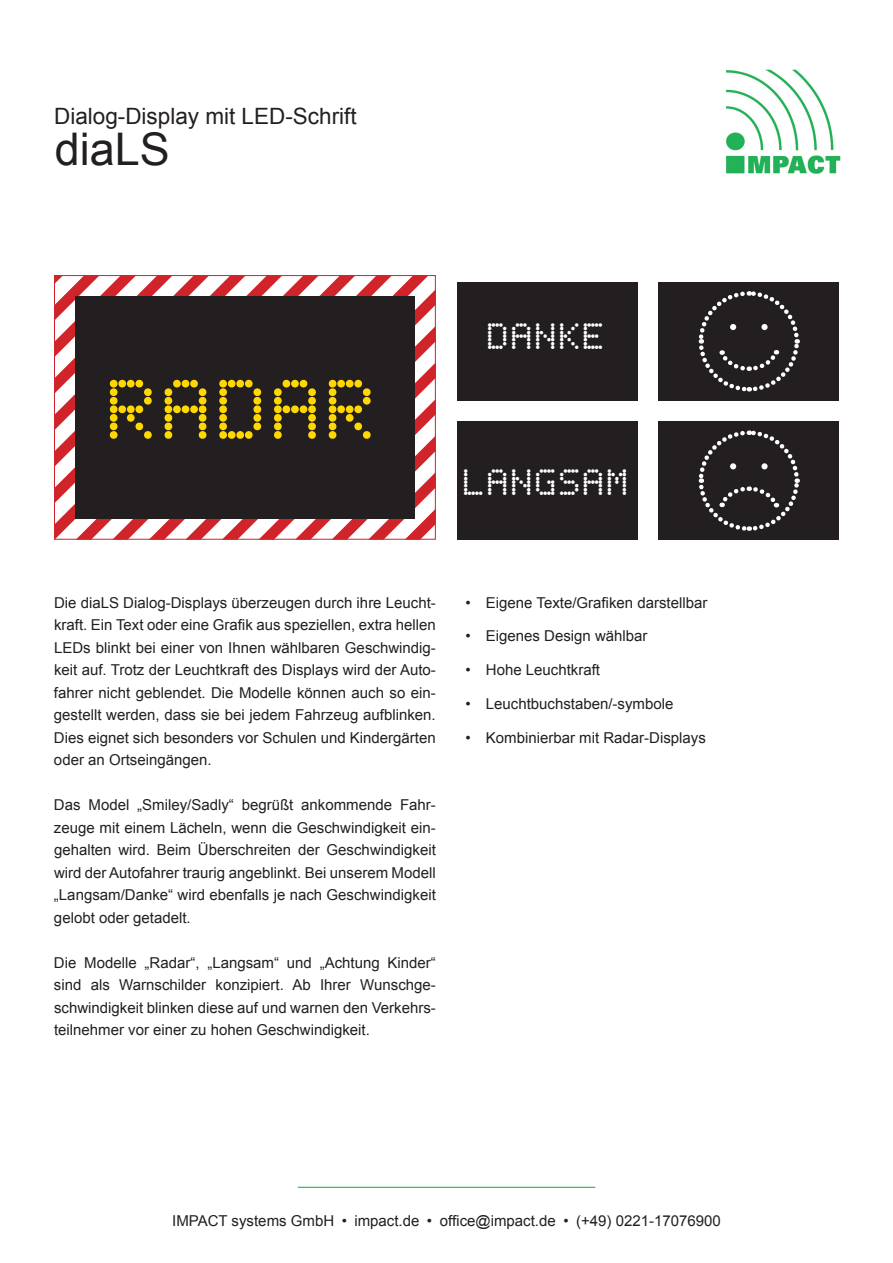
<style>
.page{position:relative;width:893px;height:1263px;background:#fff}
.page>*{position:absolute;margin:0;border:0;box-sizing:border-box;transform-origin:0 0}
.t1{font:85.5px "LED Counter 7";letter-spacing:.04em;color:#ffd801}
.t2{font:45px "Arial";color:#231f20}
.t3{font:37.5px "LED Counter 7";letter-spacing:.04em;color:#fff}
.t4{font:22.5px "Arial";color:#231f20}
.t5{font:15px/22.5px "Arial";color:#231f20;text-align:justify}
</style>
<div class="page">
<img style="left:726px;top:69px;width:115px;height:105px">
<hr style="left:298px;top:1187px;width:297px;height:1px;background:#21b258">
<svg style="left:54px;top:275px;width:382px;height:265px"></svg>
<div style="left:75px;top:296px;width:340px;height:222px;background:#231f20"></div>
<div style="left:457px;top:282px;width:180px;height:118px;background:#231f20"></div>
<div style="left:457px;top:422px;width:180px;height:118px;background:#231f20"></div>
<div style="left:659px;top:282px;width:180px;height:118px;background:#231f20"></div>
<div style="left:659px;top:422px;width:180px;height:118px;background:#231f20"></div>
<svg style="left:698px;top:291px;width:102px;height:101px"></svg>
<div style="left:761px;top:324px;width:7px;height:6px;background:#fff;border-radius:50%"></div>
<svg style="left:698px;top:430px;width:102px;height:101px"></svg>
<div style="left:761px;top:463px;width:7px;height:6px;background:#fff;border-radius:50%"></div>
<h3 class="t4" style="left:54px;top:102px;width:304px">Dialog-Display mit LED-Schrift</h3>
<h2 class="t2" style="left:55px;top:120px;width:117px">diaLS</h2>
<h1 class="t1" style="left:110px;top:354px;width:272px">RADAR</h1>
<h3 class="t3" style="left:488px;top:312px;width:120px">DANKE</h3>
<h3 class="t3" style="left:464px;top:458px;width:168px">LANGSAM</h3>
<p class="t5" style="left:54px;top:591px;width:383px">Die diaLS Dialog-Displays überzeugen durch ihre Leucht&shy;kraft. Ein Text oder eine Grafik aus speziellen, extra hellen LEDs blinkt bei einer von Ihnen wählbaren Geschwindig&shy;keit auf. Trotz der Leuchtkraft des Displays wird der Auto&shy;fahrer nicht geblendet. Die Modelle können auch so ein&shy;gestellt werden, dass sie bei jedem Fahrzeug aufblinken.<br>Dies eignet sich besonders vor Schulen und Kindergärten oder an Ortseingängen.</p>
<p class="t5" style="left:54px;top:794px;width:383px">Das Model „Smiley/Sadly“ begrüßt ankommende Fahr&shy;zeuge mit einem Lächeln, wenn die Geschwindigkeit ein&shy;gehalten wird. Beim Überschreiten der Geschwindigkeit wird der Autofahrer traurig angeblinkt. Bei unserem Modell „Langsam/Danke“ wird ebenfalls je nach Geschwindigkeit gelobt oder getadelt.</p>
<p class="t5" style="left:54px;top:951px;width:383px">Die Modelle „Radar“, „Langsam“ und „Achtung Kinder“ sind als Warnschilder konzipiert. Ab Ihrer Wunschge&shy;schwindigkeit blinken diese auf und warnen den Verkehrs&shy;teilnehmer vor einer zu hohen Geschwindigkeit.</p>
<p class="t5" style="left:466px;top:591px;width:243px">• Eigene Texte/Grafiken darstellbar</p>
<p class="t5" style="left:466px;top:625px;width:183px">• Eigenes Design wählbar</p>
<p class="t5" style="left:466px;top:659px;width:136px">• Hohe Leuchtkraft</p>
<p class="t5" style="left:466px;top:692px;width:209px">• Leuchtbuchstaben/-symbole</p>
<p class="t5" style="left:466px;top:726px;width:242px">• Kombinierbar mit Radar-Displays</p>
<p class="t5" style="left:172px;top:1210px;width:550px">Impact systems GmbH • impact.de • office@impact.de • (+49) 0221-17076900</p>
</div>
